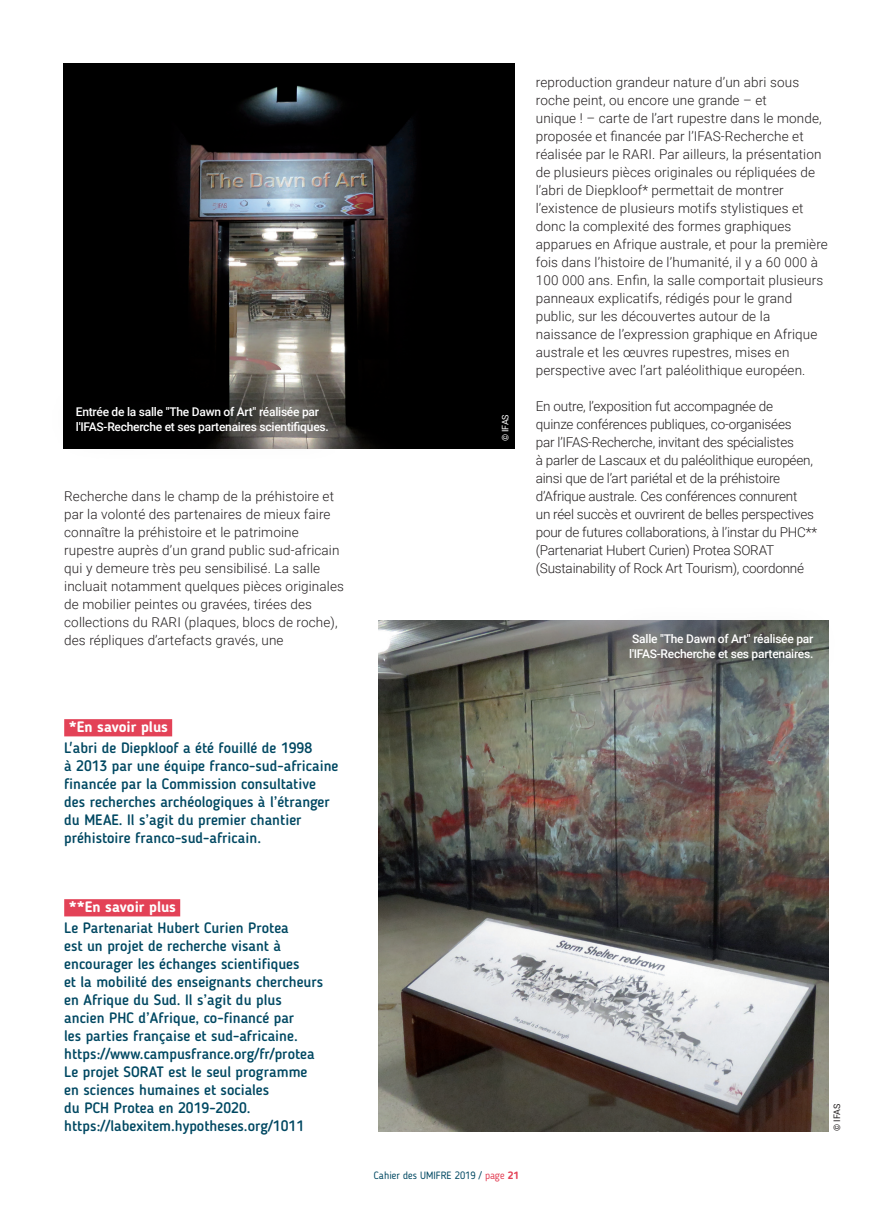
<style>
.page{position:relative;width:893px;height:1212px;background:#fff}
.page>*{position:absolute;margin:0;border:0;box-sizing:border-box;transform-origin:0 0}
.inter{font:500 15px/18px "Blogger Sans";color:#004862}
.inter-2{font:700 15px "Blogger Sans";color:#fff}
.Texte_courant_ok{font:300 13.5px/18px "Roboto";letter-spacing:.01em;color:#231f20}
.Texte_courant_ok-2{font:300 13.5px/18px "Roboto";letter-spacing:-.015em;color:#231f20}
.Texte_courant_ok-3{font:500 12px/15px "Roboto";letter-spacing:-.02em;color:#fff}
.t1{font:10.5px "Blogger Sans";color:#004862}
.Texte_courant_ok-4{font:9px "Roboto";color:#fff}
.Texte_courant_ok-5{font:9px "Roboto";color:#231f20}
.s1{color:#e34257}
.s2{font-weight:700;color:#e34257}
</style>
<div class="page">
<img style="left:64px;top:64px;width:450px;height:384px">
<img style="left:378px;top:621px;width:451px;height:510px">
<div style="left:64px;top:719px;width:108px;height:17px;background:#e34257"></div>
<div style="left:64px;top:899px;width:116px;height:17px;background:#e34257"></div>
<div style="left:45px;top:375px;width:310px;height:88px;background:#231f20;opacity:.34"></div>
<div style="left:600px;top:603px;width:242px;height:88px;background:#231f20;opacity:.34"></div>
<p class="Texte_courant_ok-3" style="left:76px;top:403px;width:254px">Entrée de la salle "The Dawn of Art" réalisée par l'IFAS-Recherche et ses partenaires scientifiques.</p>
<p class="Texte_courant_ok" style="left:64px;top:487px;width:281px">Recherche dans le champ de la préhistoire et par la volonté des partenaires de mieux faire connaître la préhistoire et le patrimoine rupestre auprès d’un grand public sud-africain qui y demeure très peu sensibilisé. La salle incluait notamment quelques pièces originales de mobilier peintes ou gravées, tirées des collections du RARI (plaques, blocs de roche), des répliques d’artefacts gravés, une</p>
<p class="inter-2" style="left:69px;top:718px;width:101px">*En savoir plus</p>
<p class="inter" style="left:64px;top:739px;width:276px">L'abri de Diepkloof a été fouillé de 1998<br>à 2013 par une équipe franco-sud-africaine financée par la Commission consultative des recherches archéologiques à l’étranger du MEAE. Il s’agit du premier chantier préhistoire franco-sud-africain.</p>
<p class="inter-2" style="left:69px;top:898px;width:109px">**En savoir plus</p>
<p class="inter" style="left:64px;top:919px;width:261px">Le Partenariat Hubert Curien Protea<br>est un projet de recherche visant à encourager les échanges scientifiques<br>et la mobilité des enseignants chercheurs en Afrique du Sud. Il s’agit du plus ancien PHC d’Afrique, co-financé par<br>les parties française et sud-africaine.</p>
<p class="inter" style="left:64px;top:1045px;width:252px">https://www.campusfrance.org/fr/protea</p>
<p class="inter" style="left:64px;top:1063px;width:245px">Le projet SORAT est le seul programme en sciences humaines et sociales<br>du PCH Protea en 2019-2020.</p>
<p class="inter" style="left:64px;top:1117px;width:241px">https://labexitem.hypotheses.org/1011</p>
<p class="Texte_courant_ok-4" style="left:499px;top:441px;width:29px;rotate:-90deg">© IFAS</p>
<p class="Texte_courant_ok" style="left:536px;top:73px;width:294px">reproduction grandeur nature d’un abri sous roche peint, ou encore une grande – et<br>unique ! – carte de l’art rupestre dans le monde, proposée et financée par l’IFAS-Recherche et réalisée par le RARI. Par ailleurs, la présentation de plusieurs pièces originales ou répliquées de l’abri de Diepkloof* permettait de montrer l’existence de plusieurs motifs stylistiques et donc la complexité des formes graphiques apparues en Afrique australe, et pour la première fois dans l’histoire de l’humanité, il y a 60 000 à 100 000 ans. Enfin, la salle comportait plusieurs panneaux explicatifs, rédigés pour le grand public, sur les découvertes autour de la naissance de l’expression graphique en Afrique australe et les œuvres rupestres, mises en perspective avec l’art paléolithique européen.</p>
<p class="Texte_courant_ok-2" style="left:536px;top:397px;width:283px">En outre, l’exposition fut accompagnée de<br>quinze conférences publiques, co-organisées<br>par l’IFAS-Recherche, invitant des spécialistes<br>à parler de Lascaux et du paléolithique européen, ainsi que de l’art pariétal et de la préhistoire d’Afrique australe. Ces conférences connurent<br>un réel succès et ouvrirent de belles perspectives pour de futures collaborations, à l’instar du PHC** (Partenariat Hubert Curien) Protea SORAT (Sustainability of Rock Art Tourism), coordonné</p>
<p class="Texte_courant_ok-3" style="left:629px;top:631px;width:186px">Salle "The Dawn of Art" réalisée par l'IFAS-Recherche et ses partenaires.</p>
<p class="t1" style="left:374px;top:1169px;width:147px">Cahier des UMIFRE 2019 / <span class="s1">page</span> <span class="s2">21</span></p>
<p class="Texte_courant_ok-5" style="left:831px;top:1131px;width:29px;rotate:-90deg">© IFAS</p>
</div>
